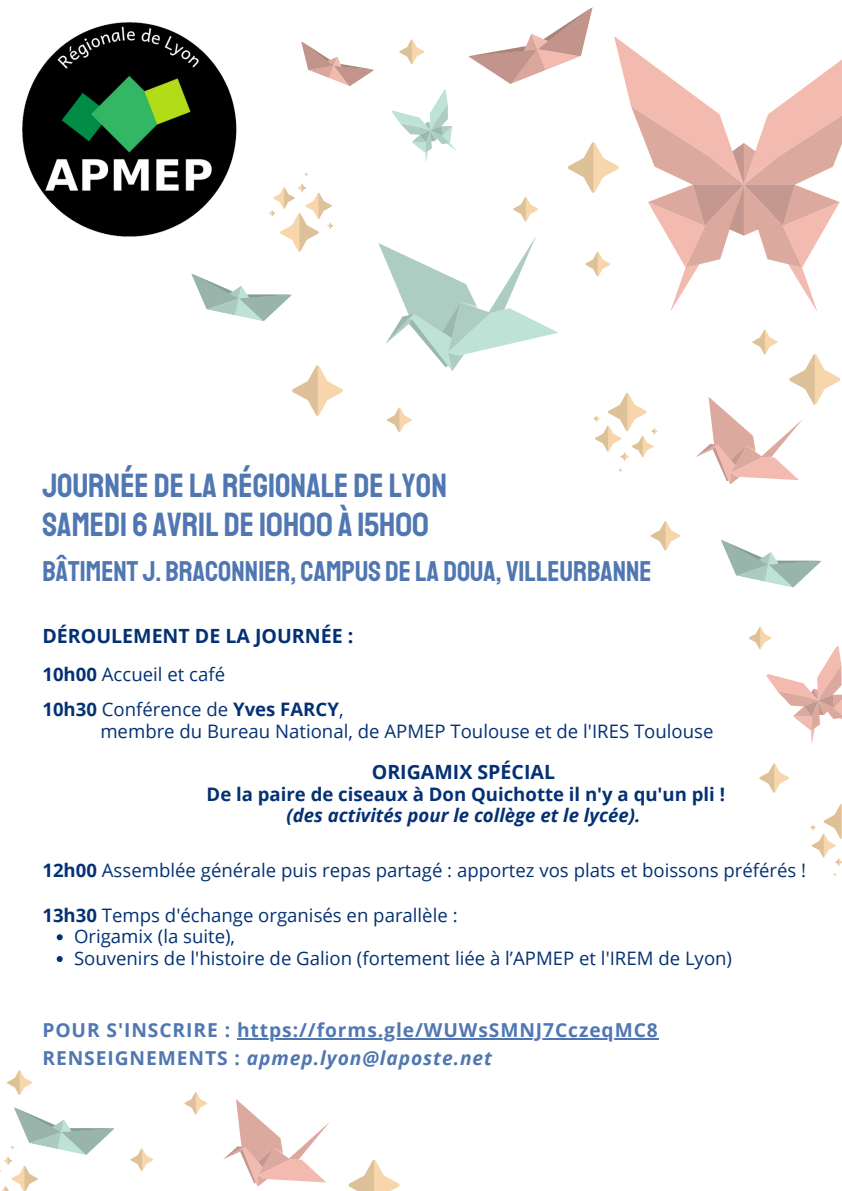
<style>
.page{position:relative;width:842px;height:1191px;background:#fff}
.page>*{position:absolute;margin:0;border:0;box-sizing:border-box;transform-origin:0 0}
.t1{font:33.9px/39px "Staatliches";color:#5077b2}
.t2{font:28.9px "Staatliches";color:#5077b2}
.t3{font:700 19.6px "Open Sans";color:#043174}
.t4{font:700 19.2px/28.1px "Open Sans";letter-spacing:.05em;color:#5077b2}
.t5{font:18.6px/21.8px "Open Sans";color:#043174}
.t6{font:700 18.6px "Open Sans";color:#043174}
.t7{font:italic 700 18.6px "Open Sans";color:#043174}
.s1{font-weight:700}
.s2{font-style:italic}
</style>
<div class="page">
<svg style="left:721px;top:540px;width:101px;height:48px"></svg>
<svg style="left:651px;top:521px;width:29px;height:29px"></svg>
<svg style="left:810px;top:804px;width:32px;height:62px"></svg>
<svg style="left:759px;top:763px;width:30px;height:29px"></svg>
<svg style="left:749px;top:627px;width:93px;height:116px"></svg>
<img style="left:22px;top:22px;width:163px;height:215px">
<svg style="left:57px;top:934px;width:6px;height:6px"></svg>
<svg style="left:57px;top:956px;width:6px;height:5px"></svg>
<hr style="left:237px;top:1038px;width:422px;height:1px;background:#5077b2">
<svg style="left:185px;top:7px;width:657px;height:477px"></svg>
<svg style="left:223px;top:1099px;width:107px;height:88px"></svg>
<svg style="left:349px;top:1160px;width:51px;height:30px"></svg>
<svg style="left:131px;top:1148px;width:22px;height:22px"></svg>
<svg style="left:185px;top:1092px;width:22px;height:22px"></svg>
<svg style="left:7px;top:1070px;width:25px;height:24px"></svg>
<svg style="left:0;top:1107px;width:115px;height:83px"></svg>
<p class="t1" style="left:42px;top:466px;width:406px">JOURNÉE DE LA RÉGIONALE DE LYON<br>SAMEDI 6 AVRIL DE 10H00 À 15H00</p>
<p class="t2" style="left:42px;top:553px;width:611px">BÂTIMENT J. BRACONNIER, CAMPUS DE LA DOUA, VILLEURBANNE</p>
<p class="t3" style="left:42px;top:622px;width:312px">DÉROULEMENT DE LA JOURNÉE :</p>
<p class="t5" style="left:42px;top:656px;width:303px;line-height:34.5px"><span class="s1">10h00</span> Accueil et café<br><span class="s1">10h30</span> Conférence de <span class="s1">Yves FARCY</span>,</p>
<p class="t5" style="left:100px;top:719px;width:615px">membre du Bureau National, de APMEP Toulouse et de l'IRES Toulouse</p>
<p class="t3" style="left:372px;top:758px;width:185px">ORIGAMIX SPÉCIAL</p>
<p class="t6" style="left:207px;top:780px;width:520px">De la paire de ciseaux à Don Quichotte il n'y a qu'un pli !</p>
<p class="t7" style="left:286px;top:802px;width:355px">(des activités pour le collège et le lycée).</p>
<p class="t5" style="left:42px;top:859px;width:765px"><span class="s1">12h00</span> Assemblée générale puis repas partagé : apportez vos plats et boissons préférés !</p>
<p class="t5" style="left:74px;top:903px;width:660px;text-indent:-32px"><span class="s1">13h30</span> Temps d'échange organisés en parallèle :<br>Origamix (la suite),<br>Souvenirs de l'histoire de Galion (fortement liée à l’APMEP et l'IREM de Lyon)</p>
<p class="t4" style="left:42px;top:1015px;width:617px">POUR S'INSCRIRE : https://forms.gle/WUWsSMNJ7CczeqMC8<br>RENSEIGNEMENTS : <span class="s2">apmep.lyon@laposte.net</span></p>
</div>
